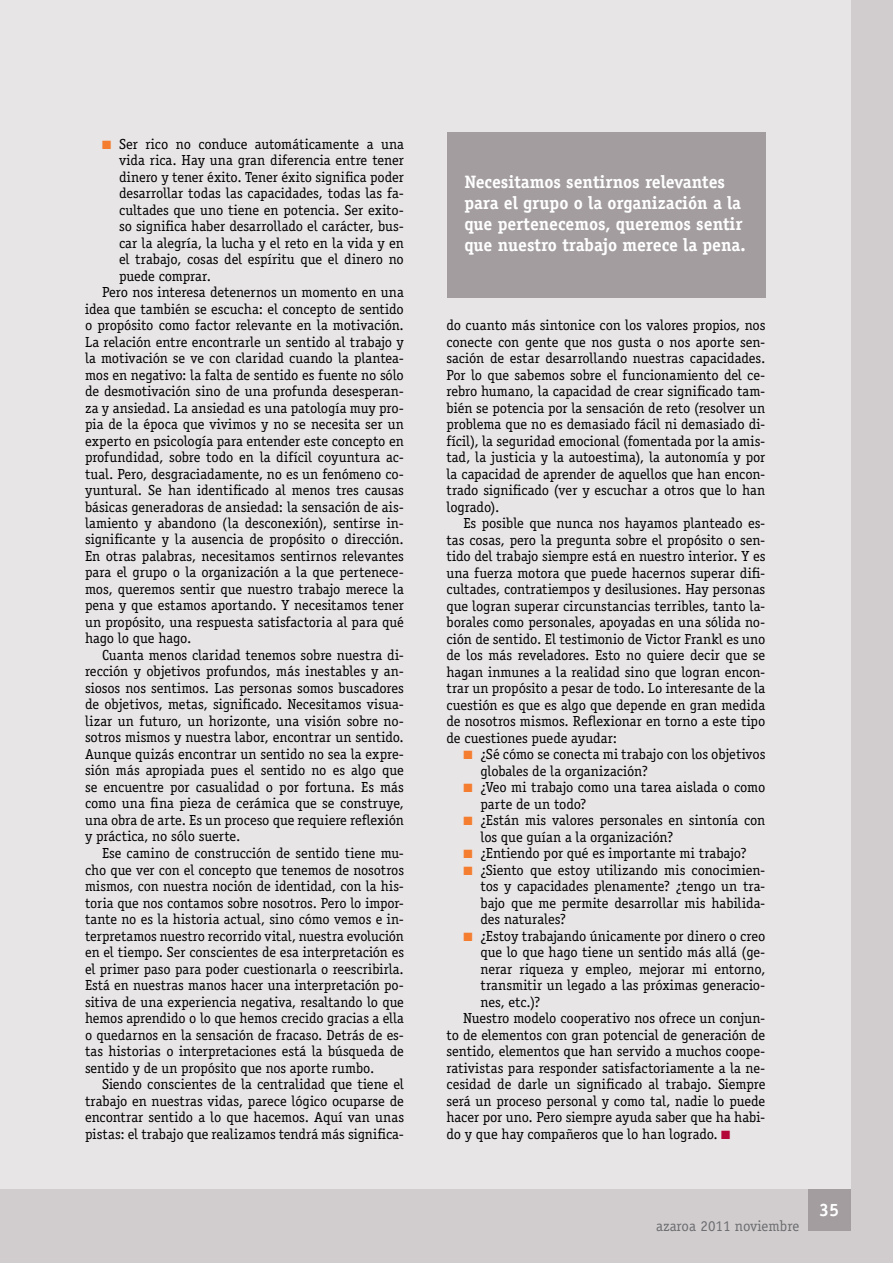
<style>
.page{position:relative;width:893px;height:1263px;background:#d1cdcf}
.page>*{position:absolute;margin:0;border:0;box-sizing:border-box;transform-origin:0 0}
.t1{font:700 18px/21px "Officina Serif Std";color:#fff}
.t2{font:15px "Officina Serif Std";color:#6d6e71}
.t3{font:14.7px/16.5px "Officina Serif Std";letter-spacing:-.005em;color:#000;text-align:justify}
.s1{color:#f47d30}
.s2{color:#b30838}
</style>
<div class="page">
<div style="left:808px;top:1188px;width:42px;height:43px;background:#a39da0"></div>
<div style="left:0;top:0;width:850px;height:1188px;background:#e8e5e6"></div>
<div style="left:447px;top:132px;width:318px;height:165px;background:#a39da0"></div>
<p class="t3" style="left:102px;top:135px;width:303px"><span class="s1">■</span> Ser rico no conduce automáticamente a una</p>
<p class="t3" style="left:119px;top:152px;width:286px">vida rica. Hay una gran diferencia entre tener</p>
<p class="t3" style="left:119px;top:168px;width:286px">dinero y tener éxito. Tener éxito significa poder</p>
<p class="t3" style="left:119px;top:185px;width:286px">desarrollar todas las capacidades, todas las fa-</p>
<p class="t3" style="left:119px;top:201px;width:286px">cultades que uno tiene en potencia. Ser exito-</p>
<p class="t3" style="left:119px;top:218px;width:286px">so significa haber desarrollado el carácter, bus-</p>
<p class="t3" style="left:119px;top:234px;width:286px">car la alegría, la lucha y el reto en la vida y en</p>
<p class="t3" style="left:119px;top:251px;width:286px">el trabajo, cosas del espíritu que el dinero no</p>
<p class="t3" style="left:119px;top:267px;width:93px">puede comprar.</p>
<p class="t3" style="left:102px;top:284px;width:303px">Pero nos interesa detenernos un momento en una</p>
<p class="t3" style="left:85px;top:300px;width:320px">idea que también se escucha: el concepto de sentido</p>
<p class="t3" style="left:85px;top:317px;width:320px">o propósito como factor relevante en la motivación.</p>
<p class="t3" style="left:85px;top:333px;width:320px">La relación entre encontrarle un sentido al trabajo y</p>
<p class="t3" style="left:85px;top:350px;width:320px">la motivación se ve con claridad cuando la plantea-</p>
<p class="t3" style="left:85px;top:366px;width:320px">mos en negativo: la falta de sentido es fuente no sólo</p>
<p class="t3" style="left:85px;top:383px;width:320px">de desmotivación sino de una profunda desesperan-</p>
<p class="t3" style="left:85px;top:399px;width:320px">za y ansiedad. La ansiedad es una patología muy pro-</p>
<p class="t3" style="left:85px;top:416px;width:320px">pia de la época que vivimos y no se necesita ser un</p>
<p class="t3" style="left:85px;top:432px;width:320px">experto en psicología para entender este concepto en</p>
<p class="t3" style="left:85px;top:449px;width:320px">profundidad, sobre todo en la difícil coyuntura ac-</p>
<p class="t3" style="left:85px;top:465px;width:320px">tual. Pero, desgraciadamente, no es un fenómeno co-</p>
<p class="t3" style="left:85px;top:482px;width:320px">yuntural. Se han identificado al menos tres causas</p>
<p class="t3" style="left:85px;top:498px;width:320px">básicas generadoras de ansiedad: la sensación de ais-</p>
<p class="t3" style="left:85px;top:515px;width:320px">lamiento y abandono (la desconexión), sentirse in-</p>
<p class="t3" style="left:85px;top:531px;width:320px">significante y la ausencia de propósito o dirección.</p>
<p class="t3" style="left:85px;top:548px;width:320px">En otras palabras, necesitamos sentirnos relevantes</p>
<p class="t3" style="left:85px;top:564px;width:320px">para el grupo o la organización a la que pertenece-</p>
<p class="t3" style="left:85px;top:581px;width:320px">mos, queremos sentir que nuestro trabajo merece la</p>
<p class="t3" style="left:85px;top:597px;width:320px">pena y que estamos aportando. Y necesitamos tener</p>
<p class="t3" style="left:85px;top:614px;width:320px">un propósito, una respuesta satisfactoria al para qué</p>
<p class="t3" style="left:85px;top:630px;width:108px">hago lo que hago.</p>
<p class="t3" style="left:102px;top:647px;width:303px">Cuanta menos claridad tenemos sobre nuestra di-</p>
<p class="t3" style="left:85px;top:663px;width:320px">rección y objetivos profundos, más inestables y an-</p>
<p class="t3" style="left:85px;top:680px;width:320px">siosos nos sentimos. Las personas somos buscadores</p>
<p class="t3" style="left:85px;top:696px;width:320px">de objetivos, metas, significado. Necesitamos visua-</p>
<p class="t3" style="left:85px;top:713px;width:320px">lizar un futuro, un horizonte, una visión sobre no-</p>
<p class="t3" style="left:85px;top:729px;width:320px">sotros mismos y nuestra labor, encontrar un sentido.</p>
<p class="t3" style="left:85px;top:746px;width:320px">Aunque quizás encontrar un sentido no sea la expre-</p>
<p class="t3" style="left:85px;top:762px;width:320px">sión más apropiada pues el sentido no es algo que</p>
<p class="t3" style="left:85px;top:779px;width:320px">se encuentre por casualidad o por fortuna. Es más</p>
<p class="t3" style="left:85px;top:795px;width:320px">como una fina pieza de cerámica que se construye,</p>
<p class="t3" style="left:85px;top:812px;width:320px">una obra de arte. Es un proceso que requiere reflexión</p>
<p class="t3" style="left:85px;top:828px;width:157px">y práctica, no sólo suerte.</p>
<p class="t3" style="left:102px;top:845px;width:303px">Ese camino de construcción de sentido tiene mu-</p>
<p class="t3" style="left:85px;top:861px;width:320px">cho que ver con el concepto que tenemos de nosotros</p>
<p class="t3" style="left:85px;top:878px;width:320px">mismos, con nuestra noción de identidad, con la his-</p>
<p class="t3" style="left:85px;top:894px;width:320px">toria que nos contamos sobre nosotros. Pero lo impor-</p>
<p class="t3" style="left:85px;top:911px;width:320px">tante no es la historia actual, sino cómo vemos e in-</p>
<p class="t3" style="left:85px;top:927px;width:320px">terpretamos nuestro recorrido vital, nuestra evolución</p>
<p class="t3" style="left:85px;top:944px;width:320px">en el tiempo. Ser conscientes de esa interpretación es</p>
<p class="t3" style="left:85px;top:960px;width:320px">el primer paso para poder cuestionarla o reescribirla.</p>
<p class="t3" style="left:85px;top:977px;width:320px">Está en nuestras manos hacer una interpretación po-</p>
<p class="t3" style="left:85px;top:993px;width:320px">sitiva de una experiencia negativa, resaltando lo que</p>
<p class="t3" style="left:85px;top:1010px;width:320px">hemos aprendido o lo que hemos crecido gracias a ella</p>
<p class="t3" style="left:85px;top:1026px;width:320px">o quedarnos en la sensación de fracaso. Detrás de es-</p>
<p class="t3" style="left:85px;top:1043px;width:320px">tas historias o interpretaciones está la búsqueda de</p>
<p class="t3" style="left:85px;top:1059px;width:291px">sentido y de un propósito que nos aporte rumbo.</p>
<p class="t3" style="left:102px;top:1076px;width:303px">Siendo conscientes de la centralidad que tiene el</p>
<p class="t3" style="left:85px;top:1092px;width:320px">trabajo en nuestras vidas, parece lógico ocuparse de</p>
<p class="t3" style="left:85px;top:1109px;width:320px">encontrar sentido a lo que hacemos. Aquí van unas</p>
<p class="t3" style="left:85px;top:1125px;width:320px">pistas: el trabajo que realizamos tendrá más significa-</p>
<p class="t1" style="left:464px;top:171px;width:283px">Necesitamos sentirnos relevantes para el grupo o la organización a la que pertenecemos, queremos sentir que nuestro trabajo merece la pena.</p>
<p class="t3" style="left:446px;top:317px;width:320px">do cuanto más sintonice con los valores propios, nos conecte con gente que nos gusta o nos aporte sen&shy;sación de estar desarrollando nuestras capacidades.<br>Por lo que sabemos sobre el funcionamiento del ce&shy;rebro humano, la capacidad de crear significado tam&shy;bién se potencia por la sensación de reto (resolver un problema que no es demasiado fácil ni demasiado di&shy;fícil), la seguridad emocional (fomentada por la amis&shy;tad, la justicia y la autoestima), la autonomía y por la capacidad de aprender de aquellos que han encon&shy;trado significado (ver y escuchar a otros que lo han logrado).</p>
<p class="t3" style="left:446px;top:515px;width:320px;text-indent:17px">Es posible que nunca nos hayamos planteado es&shy;tas cosas, pero la pregunta sobre el propósito o sen&shy;tido del trabajo siempre está en nuestro interior. Y es una fuerza motora que puede hacernos superar difi&shy;cultades, contratiempos y desilusiones. Hay personas que logran superar circunstancias terribles, tanto la&shy;borales como personales, apoyadas en una sólida no&shy;ción de sentido. El testimonio de Victor Frankl es uno de los más reveladores. Esto no quiere decir que se hagan inmunes a la realidad sino que logran encon&shy;trar un propósito a pesar de todo. Lo interesante de la cuestión es que es algo que depende en gran medida de nosotros mismos. Reflexionar en torno a este tipo de cuestiones puede ayudar:</p>
<p class="t3" style="left:480px;top:746px;width:286px;text-indent:-17px"><span class="s1">■</span> ¿Sé cómo se conecta mi trabajo con los objetivos globales de la organización?</p>
<p class="t3" style="left:480px;top:779px;width:286px;text-indent:-17px"><span class="s1">■</span> ¿Veo mi trabajo como una tarea aislada o como parte de un todo?</p>
<p class="t3" style="left:480px;top:812px;width:286px;text-indent:-17px"><span class="s1">■</span> ¿Están mis valores personales en sintonía con los que guían a la organización?</p>
<p class="t3" style="left:463px;top:845px;width:285px"><span class="s1">■</span> ¿Entiendo por qué es importante mi trabajo?</p>
<p class="t3" style="left:480px;top:861px;width:286px;text-indent:-17px"><span class="s1">■</span> ¿Siento que estoy utilizando mis conocimien&shy;tos y capacidades plenamente? ¿tengo un tra&shy;bajo que me permite desarrollar mis habilida&shy;des naturales?</p>
<p class="t3" style="left:463px;top:927px;width:303px"><span class="s1">■</span> ¿Estoy trabajando únicamente por dinero o creo</p>
<p class="t3" style="left:480px;top:944px;width:286px">que lo que hago tiene un sentido más allá (ge-</p>
<p class="t3" style="left:480px;top:960px;width:286px">nerar riqueza y empleo, mejorar mi entorno,</p>
<p class="t3" style="left:480px;top:977px;width:286px">transmitir un legado a las próximas generacio-</p>
<p class="t3" style="left:480px;top:993px;width:61px">nes, etc.)?</p>
<p class="t3" style="left:463px;top:1010px;width:303px">Nuestro modelo cooperativo nos ofrece un conjun-</p>
<p class="t3" style="left:446px;top:1026px;width:320px">to de elementos con gran potencial de generación de</p>
<p class="t3" style="left:446px;top:1043px;width:320px">sentido, elementos que han servido a muchos coope-</p>
<p class="t3" style="left:446px;top:1059px;width:320px">rativistas para responder satisfactoriamente a la ne-</p>
<p class="t3" style="left:446px;top:1076px;width:320px">cesidad de darle un significado al trabajo. Siempre</p>
<p class="t3" style="left:446px;top:1092px;width:320px">será un proceso personal y como tal, nadie lo puede</p>
<p class="t3" style="left:446px;top:1109px;width:320px">hacer por uno. Pero siempre ayuda saber que ha habi-</p>
<p class="t3" style="left:446px;top:1125px;width:284px">do y que hay compañeros que lo han logrado. <span class="s2">■</span></p>
<p class="t2" style="left:656px;top:1217px;width:145px">azaroa 2011 noviembre</p>
<p class="t1" style="left:819px;top:1199px;width:22px">35</p>
</div>
